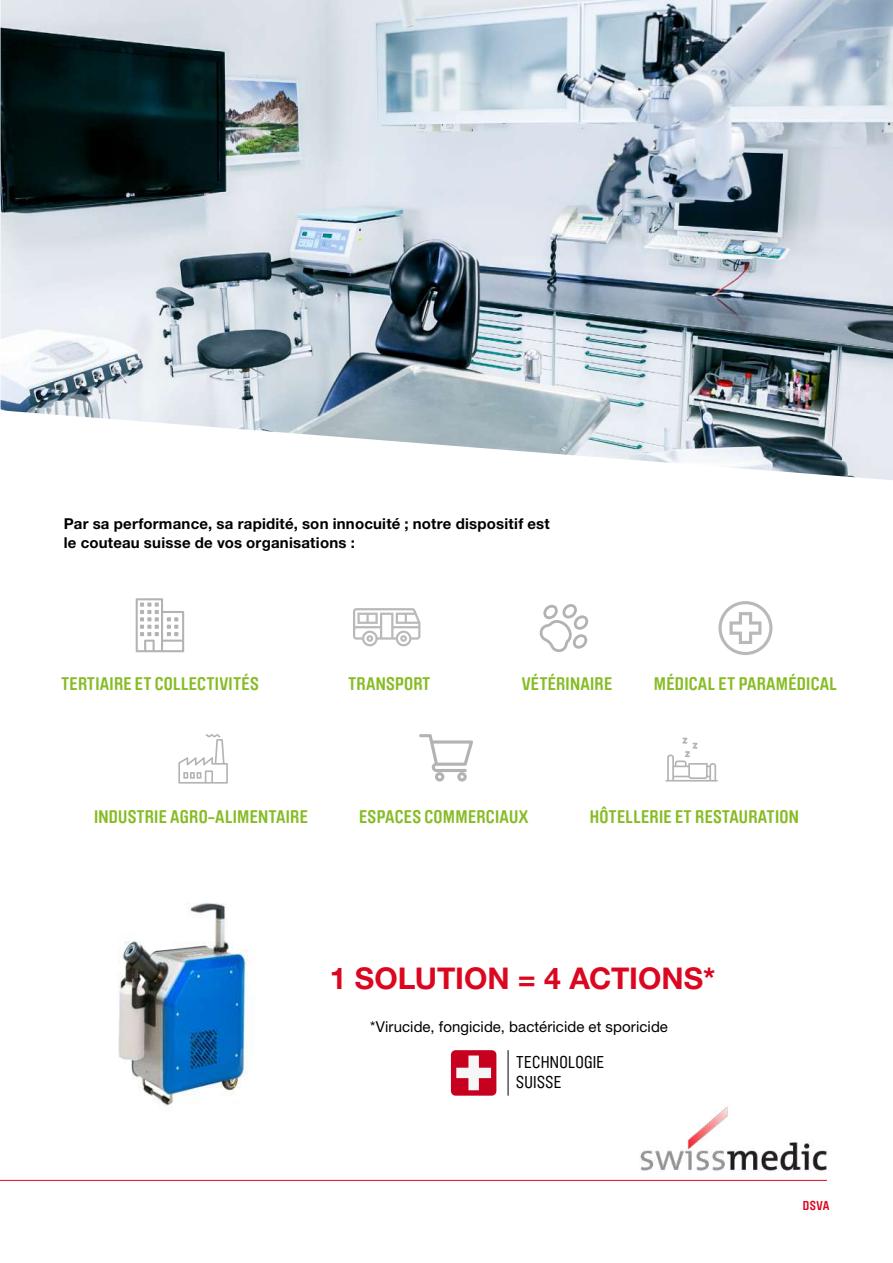
<style>
.page{position:relative;width:893px;height:1263px;background:#fff}
.page>*{position:absolute;margin:0;border:0;box-sizing:border-box;transform-origin:0 0}
.t1{font:700 30px "Helvetica Neue LT Pro";color:#db0720}
.t2{font:700 18px "Brauer Neue Std";letter-spacing:.015em;color:#86bc25}
.t3{font:16.8px/20.2px "Brauer Neue Std";letter-spacing:.015em;color:#000}
.t4{font:700 15px/19.5px "Helvetica Neue LT Pro";letter-spacing:.015em;color:#000}
.t5{font:15px "Helvetica Neue LT Pro";letter-spacing:.005em;color:#000}
.t6{font:700 12.75px "Brauer Neue Std";color:#db0720}
</style>
<div class="page">
<hr style="left:0;top:1180px;width:827px;height:1px;background:#db0720">
<img style="left:1px;top:0;width:892px;height:480px">
<svg style="left:178px;top:734px;width:50px;height:50px"></svg>
<svg style="left:718px;top:601px;width:54px;height:54px"></svg>
<svg style="left:353px;top:608px;width:67px;height:38px"></svg>
<svg style="left:419px;top:734px;width:54px;height:47px"></svg>
<svg style="left:136px;top:598px;width:48px;height:54px"></svg>
<svg style="left:665px;top:738px;width:53px;height:43px"></svg>
<svg style="left:540px;top:604px;width:48px;height:48px"></svg>
<img style="left:640px;top:1107px;width:187px;height:64px">
<img style="left:118px;top:903px;width:137px;height:203px">
<svg style="left:451px;top:1050px;width:45px;height:46px"></svg>
<hr style="left:508px;top:1050px;width:1px;height:46px;background:#000">
<p class="t4" style="left:64px;top:513px;width:488px">Par sa performance, sa rapidité, son innocuité ; notre dispositif est le couteau suisse de vos organisations :</p>
<p class="t2" style="left:61px;top:673px;width:199px">TERTIAIRE ET COLLECTIVITÉS</p>
<p class="t2" style="left:348px;top:673px;width:84px">TRANSPORT</p>
<p class="t2" style="left:522px;top:673px;width:92px">VÉTÉRINAIRE</p>
<p class="t2" style="left:654px;top:673px;width:185px">MÉDICAL ET PARAMÉDICAL</p>
<p class="t2" style="left:94px;top:806px;width:215px">INDUSTRIE AGRO-ALIMENTAIRE</p>
<p class="t2" style="left:359px;top:806px;width:171px">ESPACES COMMERCIAUX</p>
<p class="t2" style="left:590px;top:806px;width:211px">HÔTELLERIE ET RESTAURATION</p>
<h1 class="t1" style="left:330px;top:960px;width:387px">1 SOLUTION = 4 ACTIONS*</h1>
<p class="t5" style="left:370px;top:1017px;width:299px">*Virucide, fongicide, bactéricide et sporicide</p>
<p class="t3" style="left:516px;top:1052px;width:90px">TECHNOLOGIE<br>SUISSE</p>
<p class="t6" style="left:803px;top:1198px;width:28px">DSVA</p>
</div>
